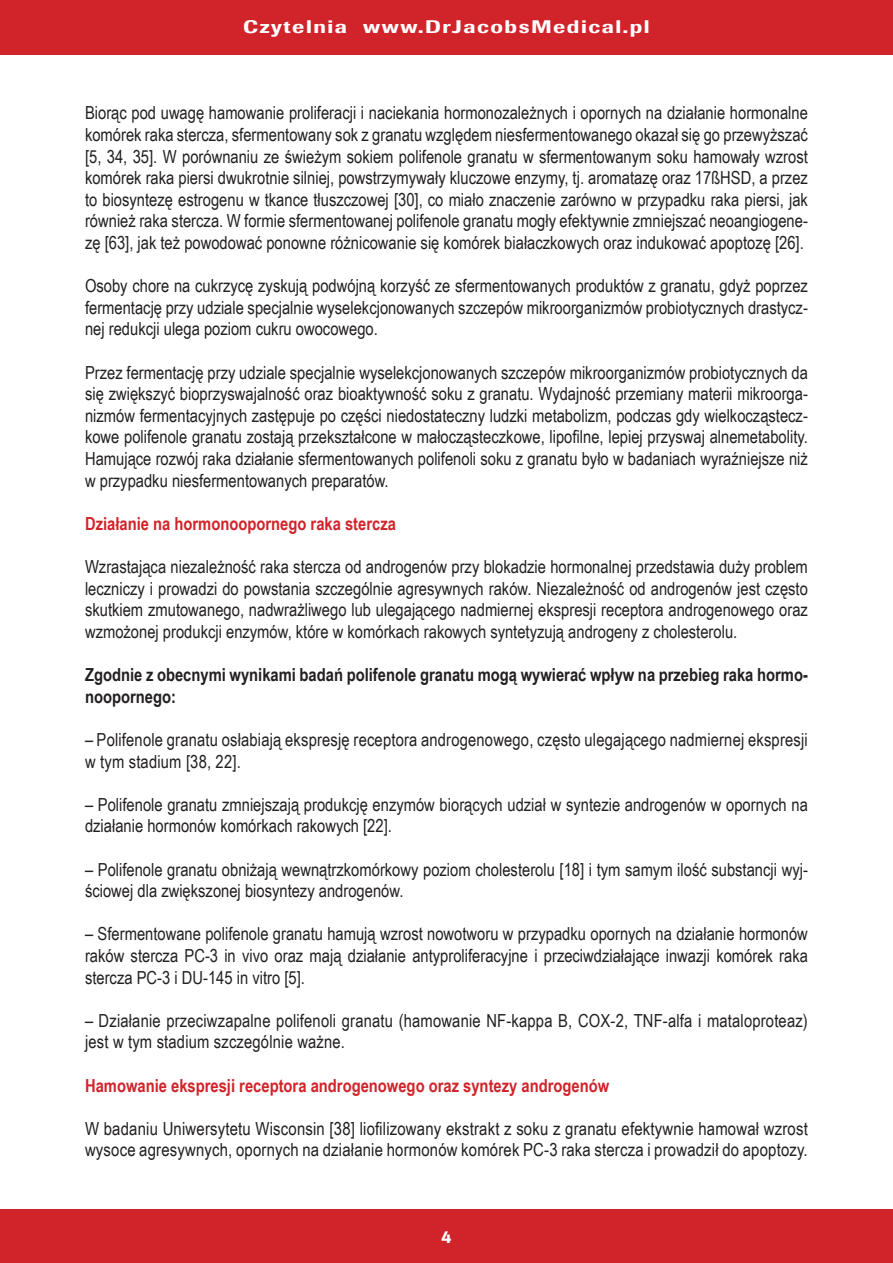
<style>
.page{position:relative;width:893px;height:1263px;background:#fff}
.page>*{position:absolute;margin:0;border:0;box-sizing:border-box;transform-origin:0 0}
.t1{font:18px/21.6px "Arial Narrow";color:#231f20;text-align:justify}
.t2{font:700 18px "Arial Narrow";color:#d1232a}
.t3{font:700 18px/21.6px "Arial Narrow";color:#231f20}
.t4{font:500 18px "Imago";letter-spacing:.07em;color:#fff;scale:1.2 1}
.t5{font:500 18px "Imago";letter-spacing:.07em;color:#fff}
</style>
<div class="page">
<div style="left:0;top:0;width:893px;height:54px;background:#d1232a"></div>
<div style="left:0;top:1209px;width:893px;height:54px;background:#d1232a"></div>
<p class="t4" style="left:243px;top:16px;width:340px">Czytelnia www.DrJacobsMedical.pl</p>
<p class="t1" style="left:85px;top:102px;width:724px">Biorąc pod uwagę hamowanie proliferacji i naciekania hormonozależnych i opornych na działanie hormonalne komórek raka stercza, sfermentowany sok z granatu względem niesfermentowanego okazał się go przewyższać [5, 34, 35]. W porównaniu ze świeżym sokiem polifenole granatu w sfermentowanym soku hamowały wzrost komórek raka piersi dwukrotnie silniej, powstrzymywały kluczowe enzymy, tj. aromatazę oraz 17ßHSD, a przez to biosyntezę estrogenu w tkance tłuszczowej [30], co miało znaczenie zarówno w przypadku raka piersi, jak również raka stercza. W formie sfermentowanej polifenole granatu mogły efektywnie zmniejszać neoangiogene&shy;zę [63], jak też powodować ponowne różnicowanie się komórek białaczkowych oraz indukować apoptozę [26].</p>
<p class="t1" style="left:85px;top:274px;width:724px">Osoby chore na cukrzycę zyskują podwójną korzyść ze sfermentowanych produktów z granatu, gdyż poprzez fermentację przy udziale specjalnie wyselekcjonowanych szczepów mikroorganizmów probiotycznych drastycz&shy;nej redukcji ulega poziom cukru owocowego.</p>
<p class="t1" style="left:85px;top:361px;width:724px">Przez fermentację przy udziale specjalnie wyselekcjonowanych szczepów mikroorganizmów probiotycznych da się zwiększyć bioprzyswajalność oraz bioaktywność soku z granatu. Wydajność przemiany materii mikroorga&shy;nizmów fermentacyjnych zastępuje po części niedostateczny ludzki metabolizm, podczas gdy wielkocząstecz&shy;kowe polifenole granatu zostają przekształcone w małocząsteczkowe, lipofilne, lepiej przyswaj alnemetabolity.<br>Hamujące rozwój raka działanie sfermentowanych polifenoli soku z granatu było w badaniach wyraźniejsze niż w przypadku niesfermentowanych preparatów.</p>
<p class="t2" style="left:85px;top:510px;width:312px">Działanie na hormonoopornego raka stercza</p>
<p class="t1" style="left:85px;top:555px;width:724px">Wzrastająca niezależność raka stercza od androgenów przy blokadzie hormonalnej przedstawia duży problem leczniczy i prowadzi do powstania szczególnie agresywnych raków. Niezależność od androgenów jest często skutkiem zmutowanego, nadwrażliwego lub ulegającego nadmiernej ekspresji receptora androgenowego oraz wzmożonej produkcji enzymów, które w komórkach rakowych syntetyzują androgeny z cholesterolu.</p>
<p class="t3" style="left:85px;top:663px;width:724px">Zgodnie z obecnymi wynikami badań polifenole granatu mogą wywierać wpływ na przebieg raka hormo&shy;noopornego:</p>
<p class="t1" style="left:85px;top:728px;width:724px">– Polifenole granatu osłabiają ekspresję receptora androgenowego, często ulegającego nadmiernej ekspresji w tym stadium [38, 22].</p>
<p class="t1" style="left:85px;top:793px;width:724px">– Polifenole granatu zmniejszają produkcję enzymów biorących udział w syntezie androgenów w opornych na działanie hormonów komórkach rakowych [22].</p>
<p class="t1" style="left:85px;top:858px;width:724px">– Polifenole granatu obniżają wewnątrzkomórkowy poziom cholesterolu [18] i tym samym ilość substancji wyj&shy;ściowej dla zwiększonej biosyntezy androgenów.</p>
<p class="t1" style="left:85px;top:922px;width:724px">– Sfermentowane polifenole granatu hamują wzrost nowotworu w przypadku opornych na działanie hormonów raków stercza PC-3 in vivo oraz mają działanie antyproliferacyjne i przeciwdziałające inwazji komórek raka stercza PC-3 i DU-145 in vitro [5].</p>
<p class="t1" style="left:85px;top:1009px;width:724px">– Działanie przeciwzapalne polifenoli granatu (hamowanie NF-kappa B, COX-2, TNF-alfa i mataloproteaz) jest w tym stadium szczególnie ważne.</p>
<p class="t2" style="left:85px;top:1071px;width:526px">Hamowanie ekspresji receptora androgenowego oraz syntezy androgenów</p>
<p class="t1" style="left:85px;top:1117px;width:724px">W badaniu Uniwersytetu Wisconsin [38] liofilizowany ekstrakt z soku z granatu efektywnie hamował wzrost wysoce agresywnych, opornych na działanie hormonów komórek PC-3 raka stercza i prowadził do apoptozy.</p>
<p class="t5" style="left:441px;top:1226px;width:12px">4</p>
</div>
